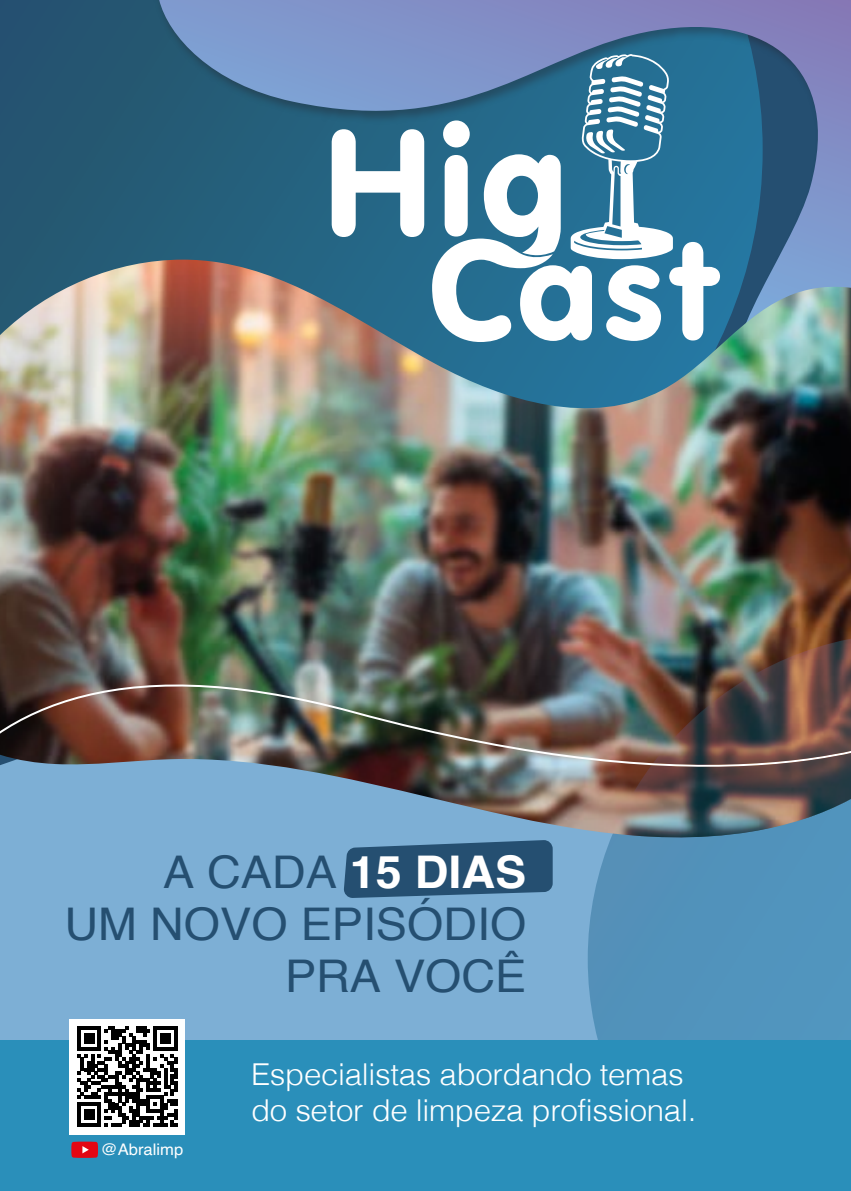
<style>
.page{position:relative;width:851px;height:1191px;background:#fff}
.page>*{position:absolute;margin:0;border:0;box-sizing:border-box;transform-origin:0 0}
.t1{font:45px/51.8px "Helvetica";color:#254f71;text-align:right;scale:1.04 1}
.t2{font:300 30.2px/36.2px "Helvetica";letter-spacing:-.01em;color:#fff;scale:1.04 1}
.t3{font:16px "Helvetica";color:#fff;scale:1.04 1}
.s1{font-weight:700;color:#fff}
</style>
<div class="page">
<div style="left:0;top:0;width:850px;height:1191px;background:#7dafd5"></div>
<div style="left:0;top:0;width:150px;height:260px;background:#255671"></div>
<svg style="left:159px;top:0;width:691px;height:260px;background:#5077a1"></svg>
<div style="left:0;top:1040px;width:850px;height:151px;background:#2a8fba"></div>
<div style="left:70px;top:1018px;width:115px;height:116px;background:#fff"></div>
<svg style="left:77px;top:1026px;width:101px;height:101px"></svg>
<svg style="left:344px;top:849px;width:208px;height:49px;background:#2b5578"></svg>
<svg style="left:71px;top:1141px;width:27px;height:17px"></svg>
<svg style="left:331px;top:129px;width:93px;height:108px;background:#a4bfcb"></svg>
<svg style="left:432px;top:54px;width:288px;height:206px;background:#6295b1"></svg>
<img style="left:0;top:260px;width:850px;height:589px">
<img style="left:0;top:644px;width:587px;height:170px">
<img style="left:587px;top:632px;width:263px;height:408px">
<h1 class="t1" style="left:65px;top:847px;width:445px">A CADA <span class="s1">15 DIAS<br></span>UM NOVO EPISÓDIO<br>PRA VOCÊ</h1>
<p class="t3" style="left:101px;top:1137px;width:81px">@Abralimp</p>
<p class="t2" style="left:251px;top:1054px;width:429px">Especialistas abordando temas do setor de limpeza profissional.</p>
</div>
